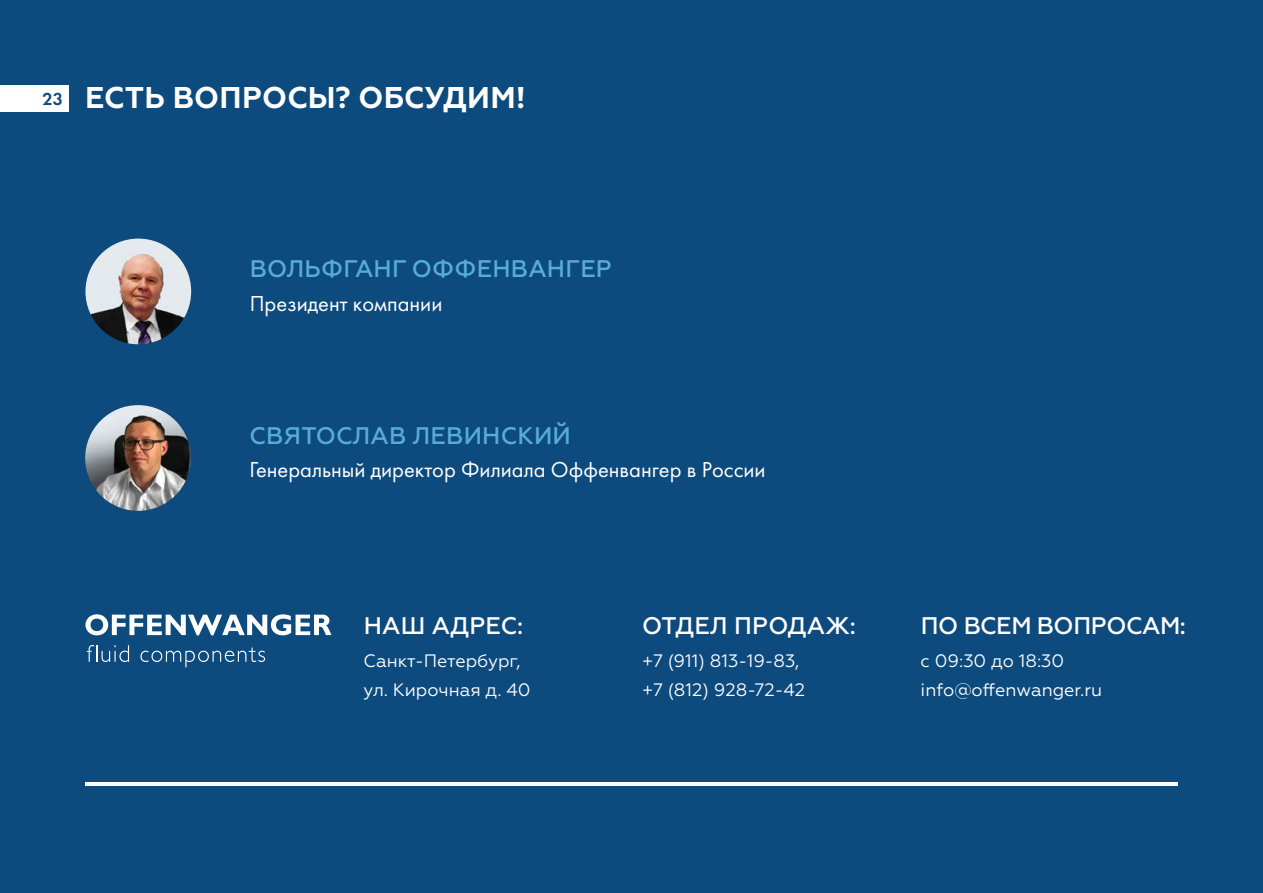
<style>
.page{position:relative;width:1263px;height:893px;background:#0d4a7d}
.page>*{position:absolute;margin:0;border:0;box-sizing:border-box;transform-origin:0 0}
.t1{font:700 30px "Geometria";letter-spacing:.01em;color:#fff}
.t2{font:500 24px "Geometria";letter-spacing:.01em;color:#57add6}
.t3{font:500 24px "Geometria";letter-spacing:.01em;color:#fff}
.t4{font:500 24px "Geometria";letter-spacing:-.015em;color:#fff}
.t5{font:22.5px "Futura Book C";color:#fff}
.t6{font:18px/28.5px "Geometria";color:#fff}
.s1{font-family:"Futura Demi C";font-weight:400;font-size:18px;color:#0d4a7d}
</style>
<div class="page">
<svg style="left:87px;top:645px;width:42px;height:17px"></svg>
<svg style="left:140px;top:647px;width:125px;height:20px"></svg>
<svg style="left:85px;top:614px;width:246px;height:21px"></svg>
<hr style="left:85px;top:782px;width:1093px;height:4px;background:#fff">
<div style="left:0;top:85px;width:68px;height:26px;background:#fff"></div>
<img style="left:85px;top:405px;width:106px;height:106px;border-radius:53px">
<img style="left:85px;top:239px;width:106px;height:105px;border-radius:53px">
<h1 class="t1" style="left:42px;top:80px;width:485px"><span class="s1">23</span> ЕСТЬ ВОПРОСЫ? ОБСУДИМ!</h1>
<h2 class="t2" style="left:250px;top:255px;width:363px">ВОЛЬФГАНГ ОФФЕНВАНГЕР</h2>
<p class="t5" style="left:250px;top:291px;width:194px">Президент компании</p>
<h2 class="t2" style="left:250px;top:422px;width:323px">СВЯТОСЛАВ ЛЕВИНСКИЙ</h2>
<p class="t5" style="left:249px;top:457px;width:518px">Генеральный директор Филиала Оффенвангер в России</p>
<h2 class="t3" style="left:364px;top:612px;width:161px">НАШ АДРЕС:</h2>
<h2 class="t3" style="left:642px;top:612px;width:215px">ОТДЕЛ ПРОДАЖ:</h2>
<h2 class="t4" style="left:921px;top:612px;width:267px">ПО ВСЕМ ВОПРОСАМ:</h2>
<p class="t6" style="left:364px;top:646px;width:169px">Санкт-Петербург, ул. Кирочная д. 40</p>
<p class="t6" style="left:642px;top:646px;width:165px">+7 (911) 813-19-83, +7 (812) 928-72-42</p>
<p class="t6" style="left:921px;top:647px;width:183px">с 09:30 до 18:30 info@offenwanger.ru</p>
</div>
